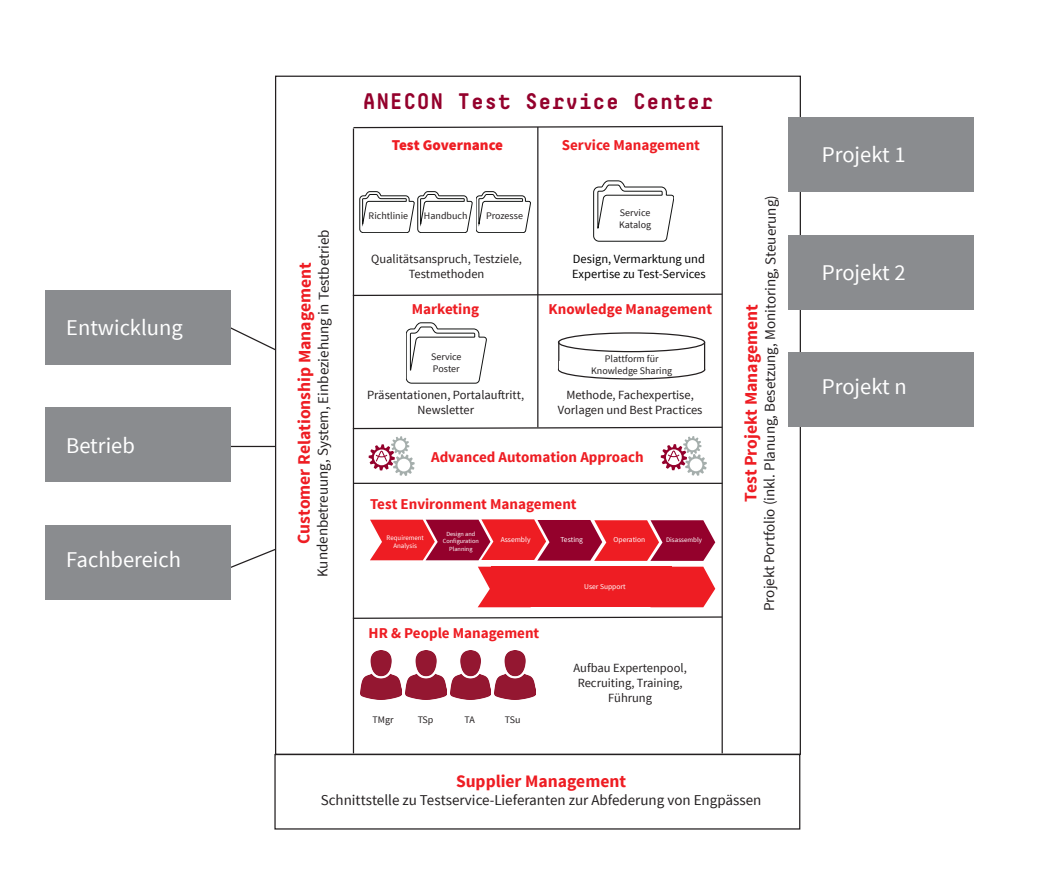
<style>
.page{position:relative;width:1053px;height:886px;background:#fff}
.page>*{position:absolute;margin:0;border:0;box-sizing:border-box;transform-origin:0 0}
.t1{font:22.5px "Source Sans Pro";color:#fff}
.t2{font:700 22.5px "Decima Mono Pro";color:#94012c}
.t3{font:700 17.5px "Source Sans Pro";letter-spacing:-.005em;color:#ee1d23}
.t4{font:15px "Source Sans Pro";letter-spacing:-.005em;color:#231f20}
.t5{font:700 15px "Source Sans Pro";color:#ee1d23}
.t6{font:900 15px "Source Sans Pro";color:#ee1d23}
.t7{font:12.5px/15px "Source Sans Pro";color:#231f20;text-align:center}
.t8{font:12.5px "Source Sans Pro";color:#000}
.t9{font:10px/12px "Source Sans Pro";color:#231f20}
.t10{font:7.5px "Source Sans Pro";color:#fff}
.t11{font:6.88px/8.2px "Source Sans Pro";color:#fff;text-align:center}
.t12{font:6.25px/7.5px "Source Sans Pro";color:#fff;text-align:center}
</style>
<div class="page">
<hr style="left:213px;top:446px;width:62px;height:1px;background:#231f20">
<svg style="left:230px;top:548px;width:47px;height:24px"></svg>
<svg style="left:230px;top:321px;width:47px;height:31px"></svg>
<div style="left:788px;top:117px;width:185px;height:75px;background:#8a8c8f"></div>
<div style="left:788px;top:235px;width:185px;height:74px;background:#8a8c8f"></div>
<div style="left:788px;top:352px;width:185px;height:75px;background:#8a8c8f"></div>
<div style="left:274px;top:754px;width:526px;height:75px;border:1px solid #231f20"></div>
<div style="left:353px;top:126px;width:184px;height:172px;border:1px solid #fff"></div>
<div style="left:45px;top:290px;width:185px;height:74px;background:#8a8c8f"></div>
<div style="left:45px;top:408px;width:185px;height:74px;background:#8a8c8f"></div>
<div style="left:45px;top:525px;width:185px;height:75px;background:#8a8c8f"></div>
<div style="left:558px;top:332px;width:147px;height:20px;border:1px solid #231f20;border-radius:50%"></div>
<svg style="left:557px;top:341px;width:148px;height:39px"></svg>
<div style="left:559px;top:361px;width:145px;height:9px;background:#fff"></div>
<svg style="left:370px;top:519px;width:345px;height:42px;background:#c7293f"></svg>
<svg style="left:672px;top:567px;width:43px;height:40px;background:#f03a3f"></svg>
<div style="left:491px;top:567px;width:181px;height:40px;background:#ee1d23"></div>
<svg style="left:478px;top:567px;width:13px;height:40px"></svg>
<hr style="left:537px;top:127px;width:1px;height:300px;background:#231f20">
<hr style="left:721px;top:126px;width:1px;height:627px;background:#231f20">
<hr style="left:353px;top:128px;width:1px;height:625px;background:#231f20">
<svg style="left:352px;top:125px;width:371px;height:4px"></svg>
<svg style="left:352px;top:293px;width:371px;height:4px"></svg>
<svg style="left:352px;top:426px;width:371px;height:4px"></svg>
<svg style="left:352px;top:616px;width:371px;height:3px"></svg>
<svg style="left:360px;top:192px;width:170px;height:41px"></svg>
<svg style="left:406px;top:323px;width:80px;height:60px"></svg>
<img style="left:495px;top:650px;width:40px;height:49px">
<img style="left:450px;top:650px;width:40px;height:49px">
<img style="left:405px;top:650px;width:41px;height:49px">
<img style="left:361px;top:650px;width:40px;height:49px">
<svg style="left:593px;top:181px;width:80px;height:60px"></svg>
<hr style="left:354px;top:483px;width:368px;height:1px;background:#231f20">
<svg style="left:368px;top:436px;width:46px;height:40px"></svg>
<svg style="left:660px;top:436px;width:46px;height:40px"></svg>
<p class="t1" style="left:66px;top:314px;width:118px">Entwicklung</p>
<p class="t1" style="left:66px;top:431px;width:70px">Betrieb</p>
<p class="t1" style="left:66px;top:546px;width:116px">Fachbereich</p>
<p class="t2" style="left:362px;top:88px;width:353px">ANECON Test Service Center</p>
<p class="t4" style="left:314px;top:577px;width:349px;rotate:-90deg">Kundenbetreuung, System, Einbeziehung in Testbetrieb</p>
<p class="t3" style="left:293px;top:543px;width:283px;rotate:-90deg">Customer Relationship Management</p>
<p class="t6" style="left:392px;top:136px;width:113px">Test Governance</p>
<p class="t5" style="left:562px;top:136px;width:140px">Service Management</p>
<p class="t9" style="left:368px;top:210px;width:41px">Richtlinie</p>
<p class="t9" style="left:424px;top:210px;width:45px">Handbuch</p>
<p class="t9" style="left:486px;top:210px;width:38px">Prozesse</p>
<p class="t9" style="left:619px;top:206px;width:34px">Service<br>Katalog</p>
<p class="t7" style="left:371px;top:251px;width:152px">Qualitätsanspruch, Testziele,<br>Testmethoden</p>
<p class="t8" style="left:573px;top:251px;width:133px">Design, Vermarktung und</p>
<p class="t8" style="left:572px;top:266px;width:135px">Expertise zu Test-Services</p>
<p class="t5" style="left:412px;top:299px;width:69px">Marketing</p>
<p class="t5" style="left:548px;top:299px;width:165px">Knowledge Management</p>
<p class="t9" style="left:431px;top:351px;width:32px">Service<br>Poster</p>
<p class="t9" style="left:604px;top:353px;width:55px">Plattform für</p>
<p class="t9" style="left:591px;top:365px;width:82px">Knowledge Sharing</p>
<p class="t7" style="left:367px;top:388px;width:159px">Präsentationen, Portalauftritt,<br>Newsletter</p>
<p class="t7" style="left:566px;top:388px;width:129px">Methode, Fachexpertise,</p>
<p class="t7" style="left:558px;top:403px;width:146px">Vorlagen und Best Practices</p>
<p class="t5" style="left:431px;top:447px;width:214px">Advanced Automation Approach</p>
<p class="t5" style="left:370px;top:494px;width:208px">Test Environment Management</p>
<p class="t12" style="left:443px;top:530px;width:38px">Design and<br>Configuration<br>Planning</p>
<p class="t11" style="left:386px;top:534px;width:39px">Requirement<br>Analysis</p>
<p class="t10" style="left:500px;top:535px;width:31px">Assembly</p>
<p class="t10" style="left:560px;top:535px;width:24px">Testing</p>
<p class="t10" style="left:613px;top:535px;width:33px">Operation</p>
<p class="t11" style="left:666px;top:535px;width:37px">Disassembly</p>
<p class="t10" style="left:584px;top:582px;width:43px">User Support</p>
<p class="t5" style="left:368px;top:623px;width:172px">HR &amp; People Management</p>
<p class="t9" style="left:372px;top:713px;width:23px">TMgr</p>
<p class="t9" style="left:417px;top:713px;width:17px">TSp</p>
<p class="t9" style="left:464px;top:713px;width:12px">TA</p>
<p class="t9" style="left:505px;top:713px;width:17px">TSu</p>
<p class="t7" style="left:573px;top:661px;width:115px">Aufbau Expertenpool,<br>Recruiting, Training,<br>Führung</p>
<p class="t4" style="left:760px;top:611px;width:418px;rotate:-90deg">Projekt Portfolio (inkl. Planung, Besetzung, Monitoring, Steuerung)</p>
<p class="t3" style="left:739px;top:502px;width:199px;rotate:-90deg">Test Projekt Management</p>
<p class="t3" style="left:456px;top:770px;width:172px">Supplier Management</p>
<p class="t4" style="left:321px;top:791px;width:442px">Schnittstelle zu Testservice-Lieferanten zur Abfederung von Engpässen</p>
<p class="t1" style="left:821px;top:141px;width:85px">Projekt 1</p>
<p class="t1" style="left:821px;top:258px;width:85px">Projekt 2</p>
<p class="t1" style="left:821px;top:373px;width:86px">Projekt n</p>
</div>
